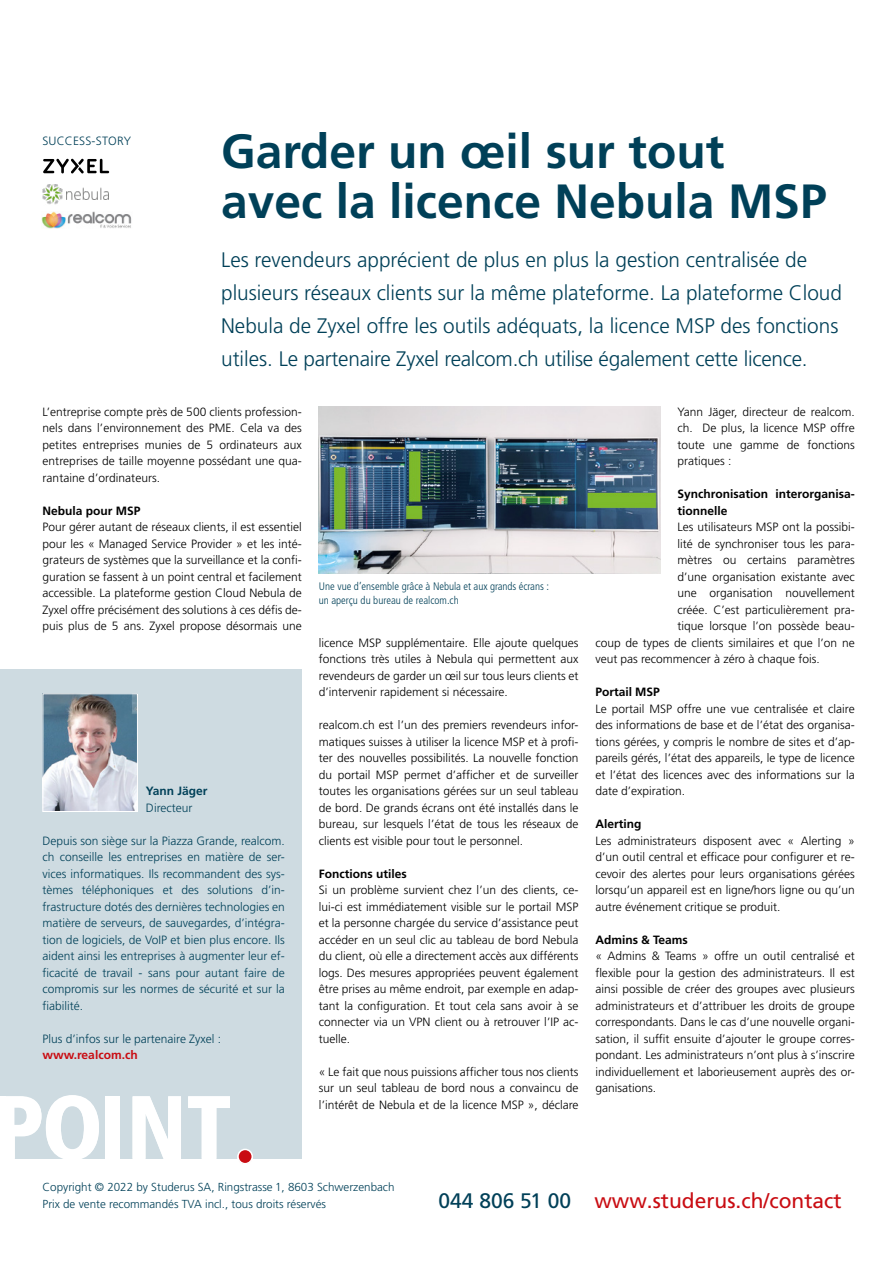
<style>
.page{position:relative;width:893px;height:1263px;background:#fff}
.page>*{position:absolute;margin:0;border:0;box-sizing:border-box;transform-origin:0 0}
.t1{font:900 condensed 89.55px "Frutiger LT Pro";letter-spacing:-.015em;color:#fff}
.t2{font:700 48px/49.5px "Frutiger LT Pro";color:#004058}
.t3{font:300 21px/33px "Frutiger LT Pro";color:#004058}
.t4{font:21px "Frutiger LT Pro";color:#c90c12}
.t5{font:300 12px/16.5px "Frutiger LT Pro";color:#000;text-align:justify}
.t6{font:300 12px/16.5px "Frutiger LT Pro";color:#004058;text-align:justify}
.t7{font:700 12px/16.5px "Frutiger LT Pro";color:#000}
.t8{font:700 12px "Frutiger LT Pro";color:#c90c12}
.t9{font:700 12px "Frutiger LT Pro";color:#004058}
.t10{font:300 11.7px/16.5px "Frutiger LT Pro";color:#004058}
.t11{font:300 condensed 10.8px/14.2px "Frutiger LT Pro";color:#004058}
.s1{color:#004058}
</style>
<div class="page">
<div style="left:0;top:669px;width:302px;height:490px;background:#cedbe1"></div>
<svg style="left:43px;top:159px;width:67px;height:15px"></svg>
<img style="left:45px;top:695px;width:91px;height:115px">
<div style="left:43px;top:693px;width:95px;height:119px;border:1px solid #fff"></div>
<img style="left:43px;top:184px;width:20px;height:21px">
<img style="left:67px;top:187px;width:42px;height:12px">
<img style="left:42px;top:211px;width:90px;height:17px">
<div style="left:237px;top:1150px;width:16px;height:15px;border:2px solid #fff;border-radius:50%"></div>
<div style="left:0;top:1096px;width:5px;height:67px;background:#fff"></div>
<div style="left:238px;top:1149px;width:14px;height:15px;background:#c90c12;border-radius:50%"></div>
<div style="left:237px;top:1149px;width:16px;height:15px;border:2px solid #fff;border-radius:50%"></div>
<img style="left:318px;top:407px;width:343px;height:167px">
<p class="t6" style="left:42px;top:133px;width:90px">SUCCESS-STORY</p>
<h2 class="t2" style="left:221px;top:127px;width:607px">Garder un œil sur tout avec la licence Nebula MSP</h2>
<p class="t3" style="left:221px;top:243px;width:622px">Les revendeurs apprécient de plus en plus la gestion centralisée de plusieurs réseaux clients sur la même plateforme. La plateforme Cloud Nebula de Zyxel offre les outils adéquats, la licence MSP des fonctions utiles. Le partenaire Zyxel realcom.ch utilise également cette licence.</p>
<p class="t5" style="left:43px;top:403px;width:261px">L’entreprise compte près de 500 clients profession&shy;nels dans l’environnement des PME. Cela va des petites entreprises munies de 5 ordinateurs aux entreprises de taille moyenne possédant une qua&shy;rantaine d’ordinateurs.</p>
<p class="t7" style="left:43px;top:502px;width:99px">Nebula pour MSP</p>
<p class="t5" style="left:43px;top:519px;width:261px">Pour gérer autant de réseaux clients, il est essentiel pour les « Managed Service Provider » et les inté&shy;grateurs de systèmes que la surveillance et la confi&shy;guration se fassent à un point central et facilement accessible. La plateforme gestion Cloud Nebula de Zyxel offre précisément des solutions à ces défis de&shy;puis plus de 5 ans. Zyxel propose désormais une</p>
<p class="t9" style="left:146px;top:784px;width:63px">Yann Jäger</p>
<p class="t6" style="left:146px;top:799px;width:48px">Directeur</p>
<p class="t6" style="left:43px;top:832px;width:244px">Depuis son siège sur la Piazza Grande, realcom. ch conseille les entreprises en matière de ser&shy;vices informatiques. Ils recommandent des sys&shy;tèmes téléphoniques et des solutions d’in&shy;frastructure dotés des dernières technologies en matière de serveurs, de sauvegardes, d’intégra&shy;tion de logiciels, de VoIP et bien plus encore. Ils aident ainsi les entreprises à augmenter leur ef&shy;ficacité de travail - sans pour autant faire de compromis sur les normes de sécurité et sur la fiabilité.</p>
<p class="t6" style="left:43px;top:1030px;width:180px">Plus d’infos sur le partenaire Zyxel :</p>
<p class="t8" style="left:43px;top:1048px;width:97px">www.realcom.ch</p>
<h1 class="t1" style="left:-6px;top:1074px;width:239px">POINT</h1>
<p class="t11" style="left:319px;top:579px;width:232px">Une vue d’ensemble grâce à Nebula et aux grands écrans : un aperçu du bureau de realcom.ch</p>
<p class="t5" style="left:319px;top:634px;width:261px">licence MSP supplémentaire. Elle ajoute quelques fonctions très utiles à Nebula qui permettent aux revendeurs de garder un œil sur tous leurs clients et d’intervenir rapidement si nécessaire.</p>
<p class="t5" style="left:319px;top:717px;width:261px">realcom.ch est l’un des premiers revendeurs infor&shy;matiques suisses à utiliser la licence MSP et à profi&shy;ter des nouvelles possibilités. La nouvelle fonction du portail MSP permet d’afficher et de surveiller toutes les organisations gérées sur un seul tableau de bord. De grands écrans ont été installés dans le bureau, sur lesquels l’état de tous les réseaux de clients est visible pour tout le personnel.</p>
<p class="t7" style="left:319px;top:865px;width:89px">Fonctions utiles</p>
<p class="t5" style="left:319px;top:882px;width:261px">Si un problème survient chez l’un des clients, ce&shy;lui-ci est immédiatement visible sur le portail MSP et la personne chargée du service d’assistance peut accéder en un seul clic au tableau de bord Nebula du client, où elle a directement accès aux différents logs. Des mesures appropriées peuvent également être prises au même endroit, par exemple en adap&shy;tant la configuration. Et tout cela sans avoir à se connecter via un VPN client ou à retrouver l’IP ac&shy;tuelle.</p>
<p class="t5" style="left:319px;top:1063px;width:261px">« Le fait que nous puissions afficher tous nos clients sur un seul tableau de bord nous a convaincu de l’intérêt de Nebula et de la licence MSP », déclare</p>
<p class="t5" style="left:678px;top:403px;width:179px">Yann Jäger, directeur de realcom. ch. De plus, la licence MSP offre toute une gamme de fonctions pratiques :</p>
<p class="t7" style="left:678px;top:486px;width:179px">Synchronisation interorganisa&shy;tionnelle</p>
<p class="t5" style="left:678px;top:519px;width:179px">Les utilisateurs MSP ont la possibi-</p>
<p class="t5" style="left:678px;top:535px;width:179px">lité de synchroniser tous les para-</p>
<p class="t5" style="left:678px;top:552px;width:179px">mètres ou certains paramètres</p>
<p class="t5" style="left:678px;top:568px;width:179px">d’une organisation existante avec</p>
<p class="t5" style="left:677px;top:585px;width:179px">une organisation nouvellement</p>
<p class="t5" style="left:677px;top:601px;width:179px">créée. C’est particulièrement pra-</p>
<p class="t5" style="left:677px;top:618px;width:179px">tique lorsque l’on possède beau-</p>
<p class="t5" style="left:595px;top:634px;width:261px">coup de types de clients similaires et que l’on ne</p>
<p class="t5" style="left:595px;top:651px;width:226px">veut pas recommencer à zéro à chaque fois.</p>
<p class="t7" style="left:595px;top:684px;width:66px">Portail MSP</p>
<p class="t5" style="left:595px;top:700px;width:261px">Le portail MSP offre une vue centralisée et claire des informations de base et de l’état des organisa&shy;tions gérées, y compris le nombre de sites et d’ap&shy;pareils gérés, l’état des appareils, le type de licence et l’état des licences avec des informations sur la date d’expiration.</p>
<p class="t7" style="left:595px;top:816px;width:48px">Alerting</p>
<p class="t5" style="left:595px;top:832px;width:261px">Les administrateurs disposent avec « Alerting » d’un outil central et efficace pour configurer et re&shy;cevoir des alertes pour leurs organisations gérées lorsqu’un appareil est en ligne/hors ligne ou qu’un autre événement critique se produit.</p>
<p class="t7" style="left:595px;top:931px;width:94px">Admins &amp; Teams</p>
<p class="t5" style="left:595px;top:948px;width:261px">« Admins &amp; Teams » offre un outil centralisé et flexible pour la gestion des administrateurs. Il est ainsi possible de créer des groupes avec plusieurs administrateurs et d’attribuer les droits de groupe correspondants. Dans le cas d’une nouvelle organi&shy;sation, il suffit ensuite d’ajouter le groupe corres&shy;pondant. Les administrateurs n’ont plus à s’inscrire individuellement et laborieusement auprès des or&shy;ganisations.</p>
<p class="t10" style="left:43px;top:1179px;width:354px">Copyright © 2022 by Studerus SA, Ringstrasse 1, 8603 Schwerzenbach<br>Prix de vente recommandés TVA incl., tous droits réservés</p>
<h3 class="t4" style="left:438px;top:1188px;width:405px"><span class="s1">044 806 51 00</span> www.studerus.ch/contact</h3>
</div>
